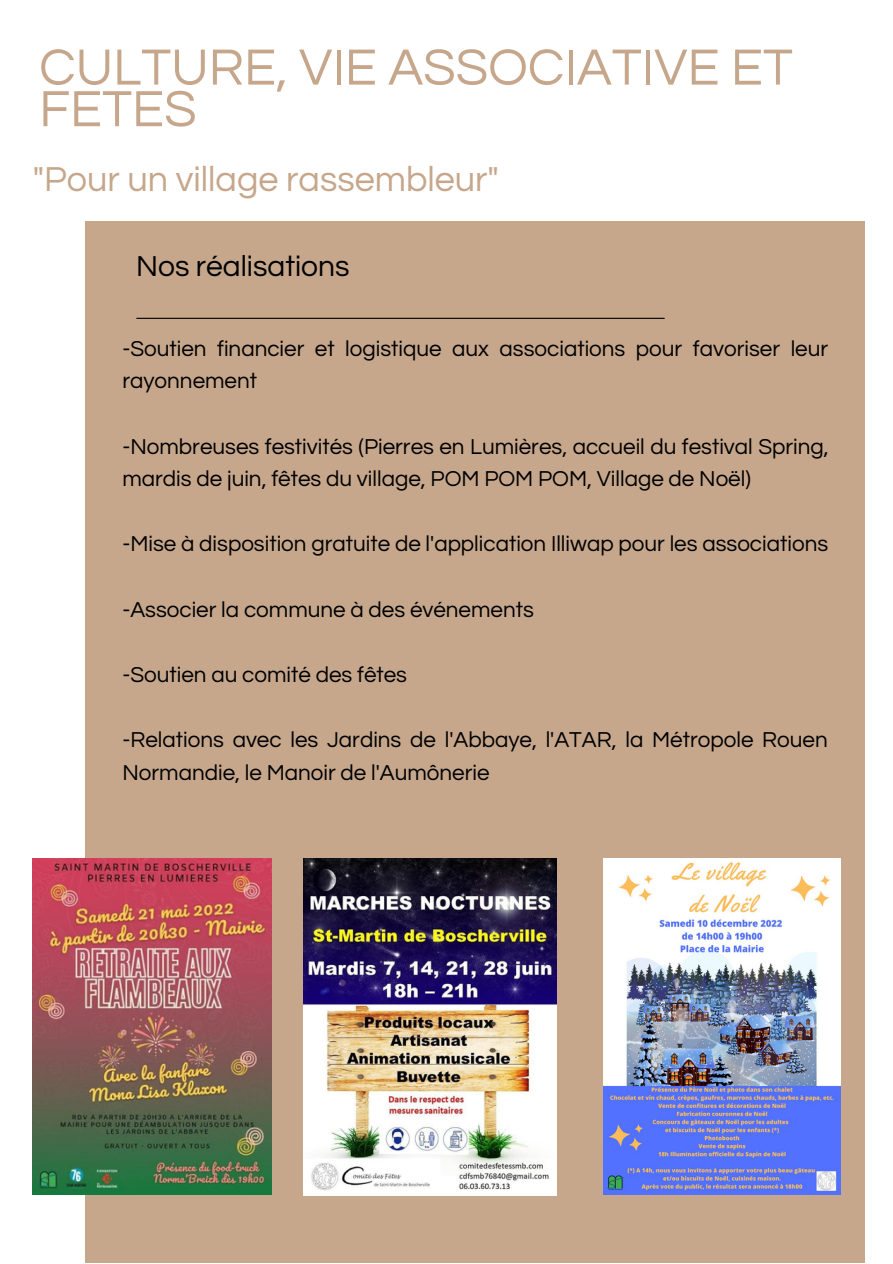
<style>
.page{position:relative;width:893px;height:1264px;background:#fff}
.page>*{position:absolute;margin:0;border:0;box-sizing:border-box;transform-origin:0 0}
.t1{font:52.8px/41.5px "Questrial";color:#c6a78c}
.t2{font:36px "Questrial";color:#c6a78c}
.t3{font:30px "Questrial";color:#000}
.t4{font:22.35px/32.5px "Questrial";color:#000}
</style>
<div class="page">
<div style="left:86px;top:222px;width:778px;height:1040px;background:#c6a78c"></div>
<hr style="left:137px;top:318px;width:527px;height:1px;background:#000">
<img style="left:603px;top:858px;width:237px;height:336px">
<img style="left:303px;top:858px;width:253px;height:337px">
<img style="left:33px;top:858px;width:238px;height:336px">
<p class="t1" style="left:39px;top:48px;width:755px">CULTURE, VIE ASSOCIATIVE ET<br>FETES</p>
<p class="t2" style="left:33px;top:161px;width:467px">"Pour un village rassembleur"</p>
<p class="t3" style="left:136px;top:251px;width:215px">Nos réalisations</p>
<p class="t4" style="left:122px;top:332px;width:707px">-Soutien financier et logistique aux associations pour favoriser leur rayonnement</p>
<p class="t4" style="left:122px;top:430px;width:707px">-Nombreuses festivités (Pierres en Lumières, accueil du festival Spring, mardis de juin, fêtes du village, POM POM POM, Village de Noël)</p>
<p class="t4" style="left:122px;top:528px;width:707px">-Mise à disposition gratuite de l'application Illiwap pour les associations</p>
<p class="t4" style="left:122px;top:593px;width:413px">-Associer la commune à des événements</p>
<p class="t4" style="left:122px;top:658px;width:286px">-Soutien au comité des fêtes</p>
<p class="t4" style="left:122px;top:724px;width:706px">-Relations avec les Jardins de l'Abbaye, l'ATAR, la Métropole Rouen<br>Normandie, le Manoir de l'Aumônerie</p>
</div>
